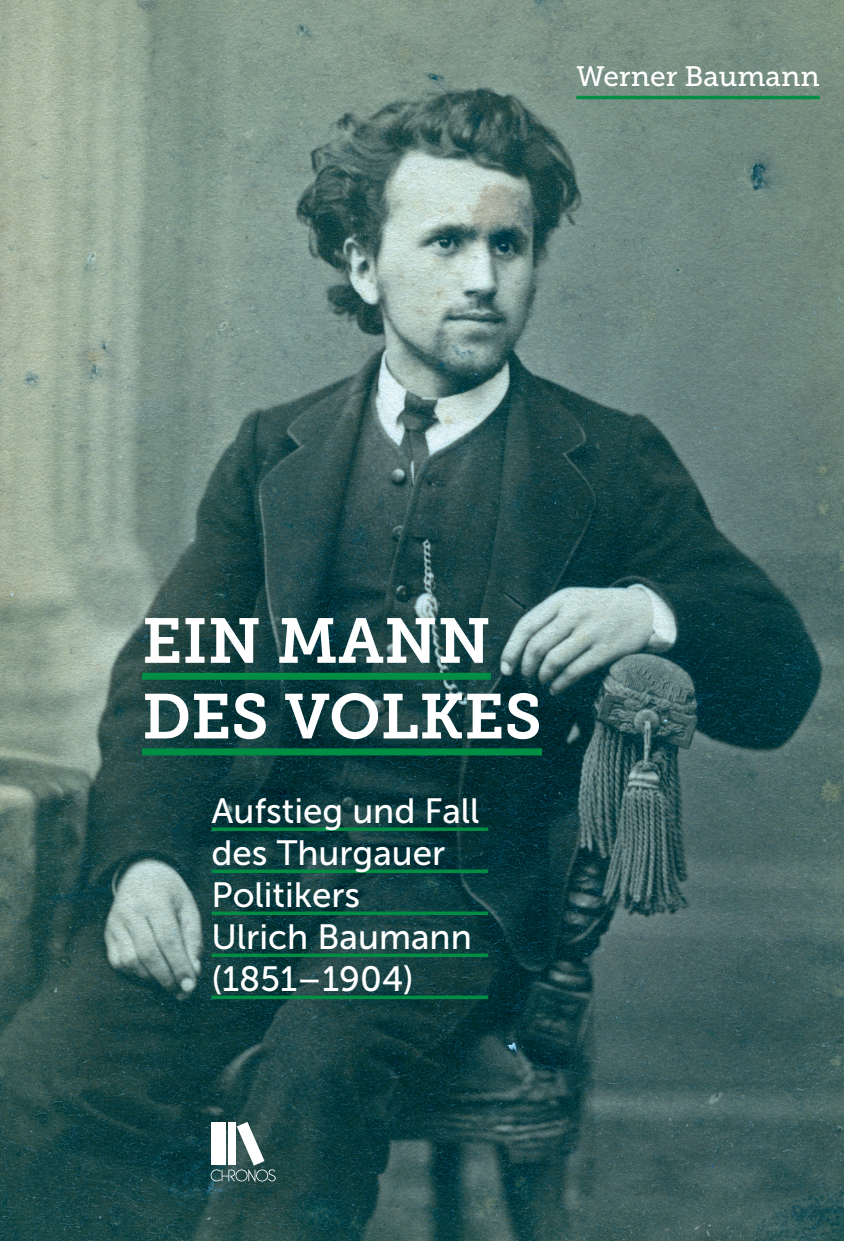
<style>
.page{position:relative;width:844px;height:1241px;background:#fff}
.page>*{position:absolute;margin:0;border:0;box-sizing:border-box;transform-origin:0 0}
.t1{font:63px/75.6px "Museo Slab 700";color:#fff}
.t2{font:35px/42px "Museo Sans 500";color:#fff}
.t3{font:28px "Museo Slab 500";color:#fff}
</style>
<div class="page">
<img style="left:0;top:0;width:843px;height:1240px">
<svg style="left:210px;top:1121px;width:66px;height:60px"></svg>
<hr style="left:576px;top:96px;width:243px;height:3px;background:#008d44">
<div style="left:142px;top:672px;width:348px;height:7px;background:#008d44"></div>
<div style="left:142px;top:748px;width:400px;height:7px;background:#008d44"></div>
<hr style="left:211px;top:827px;width:277px;height:3px;background:#008d44">
<hr style="left:211px;top:869px;width:277px;height:3px;background:#008d44">
<hr style="left:211px;top:911px;width:277px;height:3px;background:#008d44">
<hr style="left:211px;top:953px;width:277px;height:3px;background:#008d44">
<hr style="left:211px;top:995px;width:277px;height:3px;background:#008d44">
<p class="t3" style="left:576px;top:61px;width:245px">Werner Baumann</p>
<h1 class="t1" style="left:142px;top:603px;width:401px">EIN MANN<br>DES VOLKES</h1>
<p class="t2" style="left:211px;top:789px;width:269px">Aufstieg und Fall des Thurgauer<br>Politikers<br>Ulrich Baumann (1851–1904)</p>
</div>
